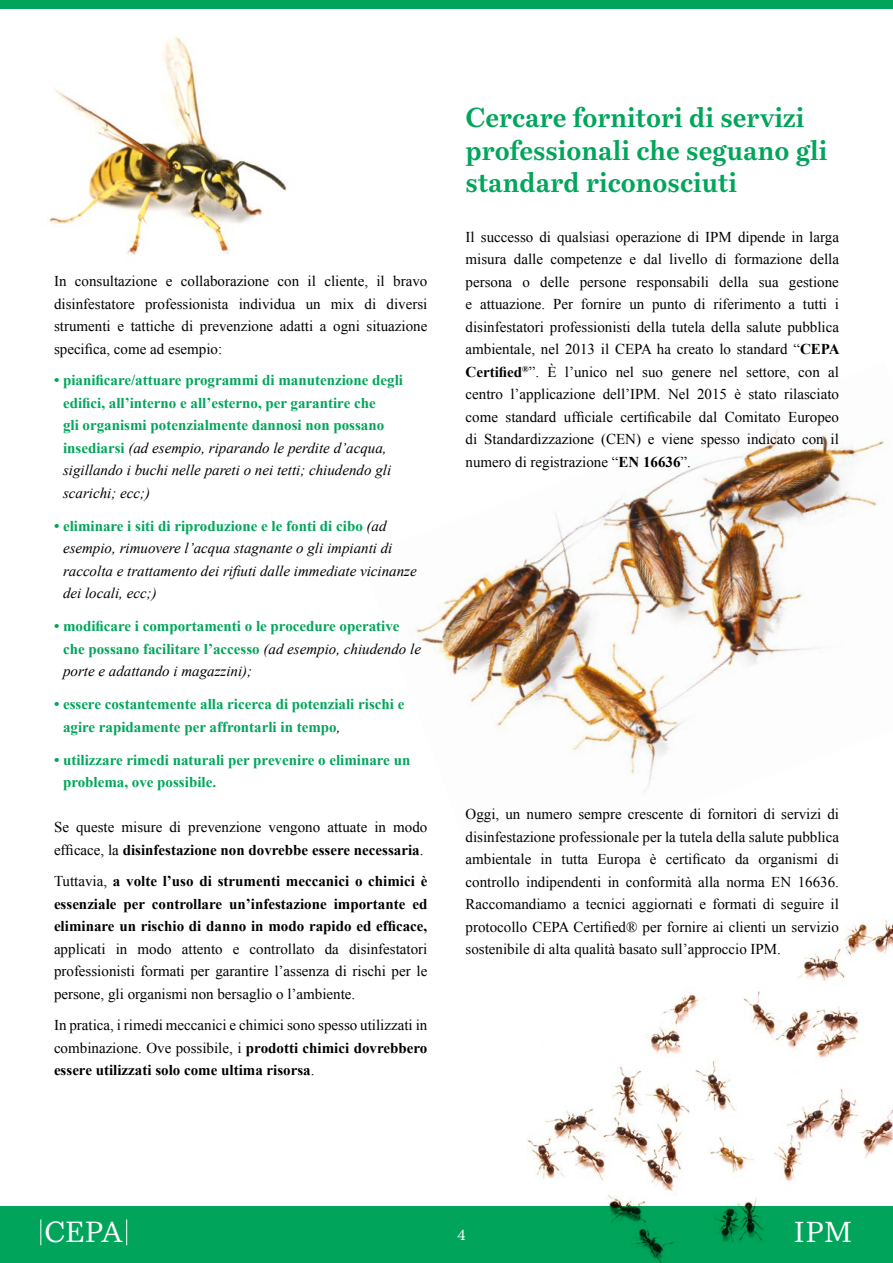
<style>
.page{position:relative;width:893px;height:1263px;background:#fff}
.page>*{position:absolute;margin:0;border:0;box-sizing:border-box;transform-origin:0 0}
.t1{font:28.8px "Bressay";color:#fff}
.t2{font:28.5px "Bressay";color:#fff}
.t3{font:700 27px/32.4px "Bressay";color:#00a55b}
.t4{font:15px/22.5px "Times New Roman";color:#000;text-align:justify}
.List_Paragraph{font:700 15px/22.5px "Times New Roman";color:#00a55b}
.List_Paragraph-2{font:italic 15px/22.5px "Times New Roman";color:#000}
.t5{font:15px "Bressay";color:#fff}
.s1{font-weight:400;font-style:italic;color:#000}
.s2{font-weight:700;font-style:normal;color:#00a55b}
.s3{font-weight:700}
</style>
<div class="page">
<img style="left:527px;top:919px;width:366px;height:272px">
<img style="left:49px;top:36px;width:238px;height:220px">
<img style="left:408px;top:427px;width:477px;height:364px">
<div style="left:0;top:0;width:893px;height:9px;background:#00a55b"></div>
<div style="left:0;top:1206px;width:893px;height:57px;background:#00a55b"></div>
<svg style="left:126px;top:1219px;width:1px;height:26px"></svg>
<svg style="left:40px;top:1219px;width:1px;height:26px"></svg>
<img style="left:608px;top:1191px;width:156px;height:72px">
<p class="t4" style="left:54px;top:270px;width:375px">In consultazione e collaborazione con il cliente, il bravo disinfestatore professionista individua un mix di diversi strumenti e tattiche di prevenzione adatti a ogni situazione specifica, come ad esempio:</p>
<p class="List_Paragraph" style="left:63px;top:369px;width:342px;text-indent:-9px">• pianificare/attuare programmi di manutenzione degli edifici, all’interno e all’esterno, per garantire che<br>gli organismi potenzialmente dannosi non possano insediarsi <span class="s1">(ad esempio, riparando le perdite d’acqua, sigillando i buchi nelle pareti o nei tetti; chiudendo gli scarichi; ecc;)</span></p>
<p class="List_Paragraph-2" style="left:63px;top:514px;width:355px;text-indent:-9px"><span class="s2">• eliminare i siti di riproduzione e le fonti di cibo</span> (ad esempio, rimuovere l’acqua stagnante o gli impianti di raccolta e trattamento dei rifiuti dalle immediate vicinanze dei locali, ecc;)</p>
<p class="List_Paragraph" style="left:63px;top:615px;width:359px;text-indent:-9px">• modificare i comportamenti o le procedure operative che possano facilitare l’accesso <span class="s1">(ad esempio, chiudendo le porte e adattando i magazzini);</span></p>
<p class="List_Paragraph" style="left:63px;top:693px;width:343px;text-indent:-9px">• essere costantemente alla ricerca di potenziali rischi e agire rapidamente per affrontarli in tempo<span class="s1">,</span></p>
<p class="List_Paragraph" style="left:63px;top:748px;width:349px;text-indent:-9px">• utilizzare rimedi naturali per prevenire o eliminare un problema, ove possibile.</p>
<p class="t4" style="left:54px;top:816px;width:375px">Se queste misure di prevenzione vengono attuate in modo efficace, la <span class="s3">disinfestazione non dovrebbe essere necessaria</span>.</p>
<p class="t4" style="left:54px;top:870px;width:375px">Tuttavia, <span class="s3">a volte l’uso di strumenti meccanici o chimici è essenziale per controllare un’infestazione importante ed eliminare un rischio di danno in modo rapido ed efficace, </span>applicati in modo attento e controllato da disinfestatori professionisti formati per garantire l’assenza di rischi per le persone, gli organismi non bersaglio o l’ambiente.</p>
<p class="t4" style="left:54px;top:1014px;width:375px">In pratica, i rimedi meccanici e chimici sono spesso utilizzati in combinazione. Ove possibile, i <span class="s3">prodotti chimici dovrebbero essere utilizzati solo come ultima risorsa</span>.</p>
<p class="t3" style="left:466px;top:102px;width:363px">Cercare fornitori di servizi professionali che seguano gli standard riconosciuti</p>
<p class="t4" style="left:466px;top:225px;width:376px">Il successo di qualsiasi operazione di IPM dipende in larga misura dalle competenze e dal livello di formazione della persona o delle persone responsabili della sua gestione e attuazione. Per fornire un punto di riferimento a tutti i disinfestatori professionisti della tutela della salute pubblica ambientale, nel 2013 il CEPA ha creato lo standard “<span class="s3">CEPA Certified</span><sup>®</sup>”. È l’unico nel suo genere nel settore, con al centro l’applicazione dell’IPM. Nel 2015 è stato rilasciato come standard ufficiale certificabile dal Comitato Europeo di Standardizzazione (CEN) e viene spesso indicato con il numero di registrazione “<span class="s3">EN 16636</span>”.</p>
<p class="t4" style="left:466px;top:803px;width:375px">Oggi, un numero sempre crescente di fornitori di servizi di disinfestazione professionale per la tutela della salute pubblica ambientale in tutta Europa è certificato da organismi di controllo indipendenti in conformità alla norma EN 16636.<br>Raccomandiamo a tecnici aggiornati e formati di seguire il protocollo CEPA Certified® per fornire ai clienti un servizio sostenibile di alta qualità basato sull’approccio IPM.</p>
<p class="t1" style="left:44px;top:1214px;width:79px">CEPA</p>
<p class="t5" style="left:457px;top:1226px;width:10px">4</p>
<p class="t2" style="left:793px;top:1214px;width:61px">IPM</p>
</div>
